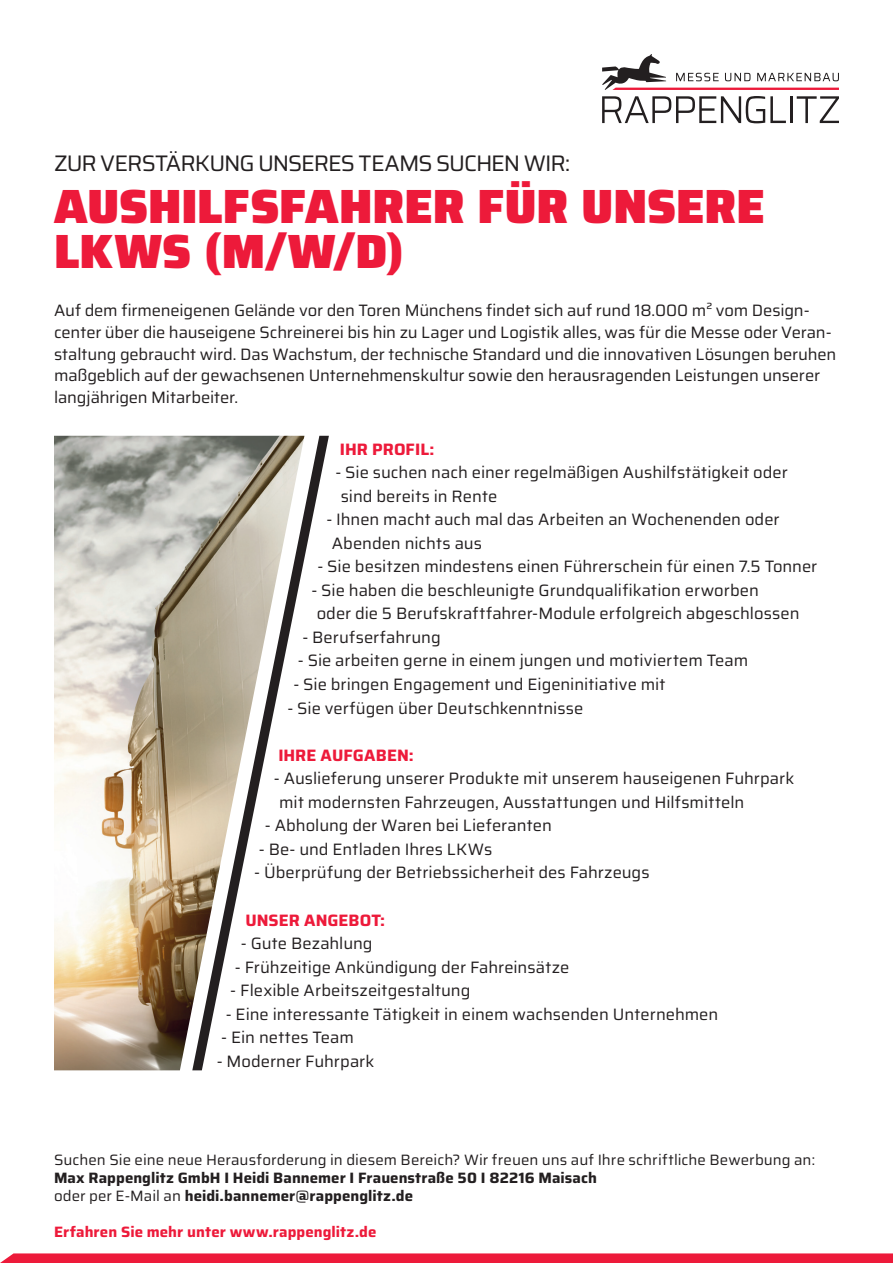
<style>
.page{position:relative;width:893px;height:1263px;background:#fff}
.page>*{position:absolute;margin:0;border:0;box-sizing:border-box;transform-origin:0 0}
.t1{font:900 48px/45px "Saira";letter-spacing:-.005em;color:#ed1a3a}
.t2{font:22.5px "Saira";letter-spacing:-.045em;color:#231f20}
.t3{font:16.5px/21.6px "Saira";letter-spacing:-.005em;color:#231f20}
.t4{font:700 16.5px "Saira";color:#ed1a3a}
.t5{font:700 15px/18px "Saira";letter-spacing:.005em;color:#231f20}
.t6{font:15px "Saira";color:#231f20}
.t7{font:700 15px "Saira";letter-spacing:.005em;color:#ed1a3a}
.s1{font-weight:400}
</style>
<div class="page">
<svg style="left:0;top:1253px;width:893px;height:10px;background:#ed2544"></svg>
<svg style="left:304px;top:436px;width:25px;height:124px"></svg>
<img style="left:54px;top:436px;width:250px;height:634px">
<svg style="left:602px;top:54px;width:237px;height:36px"></svg>
<svg style="left:602px;top:96px;width:184px;height:27px"></svg>
<hr style="left:790px;top:96px;width:2px;height:27px;background:#231f20">
<svg style="left:797px;top:96px;width:42px;height:27px"></svg>
<h2 class="t2" style="left:54px;top:145px;width:518px">ZUR VERSTÄRKUNG UNSERES TEAMS SUCHEN WIR:</h2>
<h1 class="t1" style="left:54px;top:182px;width:713px">AUSHILFSFAHRER FÜR UNSERE<br>LKWS (M/W/D)</h1>
<p class="t3" style="left:54px;top:299px;width:784px">Auf dem firmeneigenen Gelände vor den Toren Münchens findet sich auf rund 18.000 m² vom Design&shy;center über die hauseigene Schreinerei bis hin zu Lager und Logistik alles, was für die Messe oder Veran&shy;staltung gebraucht wird. Das Wachstum, der technische Standard und die innovativen Lösungen beruhen maßgeblich auf der gewachsenen Unternehmenskultur sowie den herausragenden Leistungen unserer langjährigen Mitarbeiter.</p>
<p class="t4" style="left:340px;top:435px;width:96px">IHR PROFIL:</p>
<p class="t3" style="left:341px;top:460px;width:448px;line-height:23.5px;text-indent:-5px">- Sie suchen nach einer regelmäßigen Aushilfstätigkeit oder sind bereits in Rente</p>
<p class="t3" style="left:332px;top:507px;width:449px;line-height:23.5px;text-indent:-5px">- Ihnen macht auch mal das Arbeiten an Wochenenden oder<br>Abenden nichts aus</p>
<p class="t3" style="left:317px;top:555px;width:501px">- Sie besitzen mindestens einen Führerschein für einen 7.5 Tonner</p>
<p class="t3" style="left:317px;top:578px;width:484px;line-height:23.5px;text-indent:-5px">- Sie haben die beschleunigte Grundqualifikation erworben<br>oder die 5 Berufskraftfahrer-Module erfolgreich abgeschlossen</p>
<p class="t3" style="left:302px;top:626px;width:140px">- Berufserfahrung</p>
<p class="t3" style="left:298px;top:649px;width:452px">- Sie arbeiten gerne in einem jungen und motiviertem Team</p>
<p class="t3" style="left:293px;top:673px;width:374px">- Sie bringen Engagement und Eigeninitiative mit</p>
<p class="t3" style="left:287px;top:696px;width:298px">- Sie verfügen über Deutschkenntnisse</p>
<p class="t4" style="left:278px;top:741px;width:137px">IHRE AUFGABEN:</p>
<p class="t3" style="left:279px;top:766px;width:517px;line-height:23.5px;text-indent:-5px">- Auslieferung unserer Produkte mit unserem hauseigenen Fuhrpark mit modernsten Fahrzeugen, Ausstattungen und Hilfsmitteln</p>
<p class="t3" style="left:265px;top:814px;width:289px">- Abholung der Waren bei Lieferanten</p>
<p class="t3" style="left:259px;top:838px;width:235px">- Be- und Entladen Ihres LKWs</p>
<p class="t3" style="left:254px;top:861px;width:397px">- Überprüfung der Betriebssicherheit des Fahrzeugs</p>
<p class="t4" style="left:245px;top:906px;width:141px">UNSER ANGEBOT:</p>
<p class="t3" style="left:241px;top:932px;width:133px">- Gute Bezahlung</p>
<p class="t3" style="left:235px;top:955px;width:336px">- Frühzeitige Ankündigung der Fahreinsätze</p>
<p class="t3" style="left:230px;top:979px;width:242px">- Flexible Arbeitszeitgestaltung</p>
<p class="t3" style="left:226px;top:1002px;width:494px">- Eine interessante Tätigkeit in einem wachsenden Unternehmen</p>
<p class="t3" style="left:221px;top:1026px;width:134px">- Ein nettes Team</p>
<p class="t3" style="left:217px;top:1050px;width:159px">- Moderner Fuhrpark</p>
<p class="t6" style="left:54px;top:1148px;width:762px">Suchen Sie eine neue Herausforderung in diesem Bereich? Wir freuen uns auf Ihre schriftliche Bewerbung an:</p>
<p class="t5" style="left:54px;top:1168px;width:544px">Max Rappenglitz GmbH I Heidi Bannemer I Frauenstraße 50 I 82216 Maisach <span class="s1">oder per E-Mail an</span> heidi.bannemer@rappenglitz.de</p>
<p class="t7" style="left:54px;top:1220px;width:324px">Erfahren Sie mehr unter www.rappenglitz.de</p>
</div>
